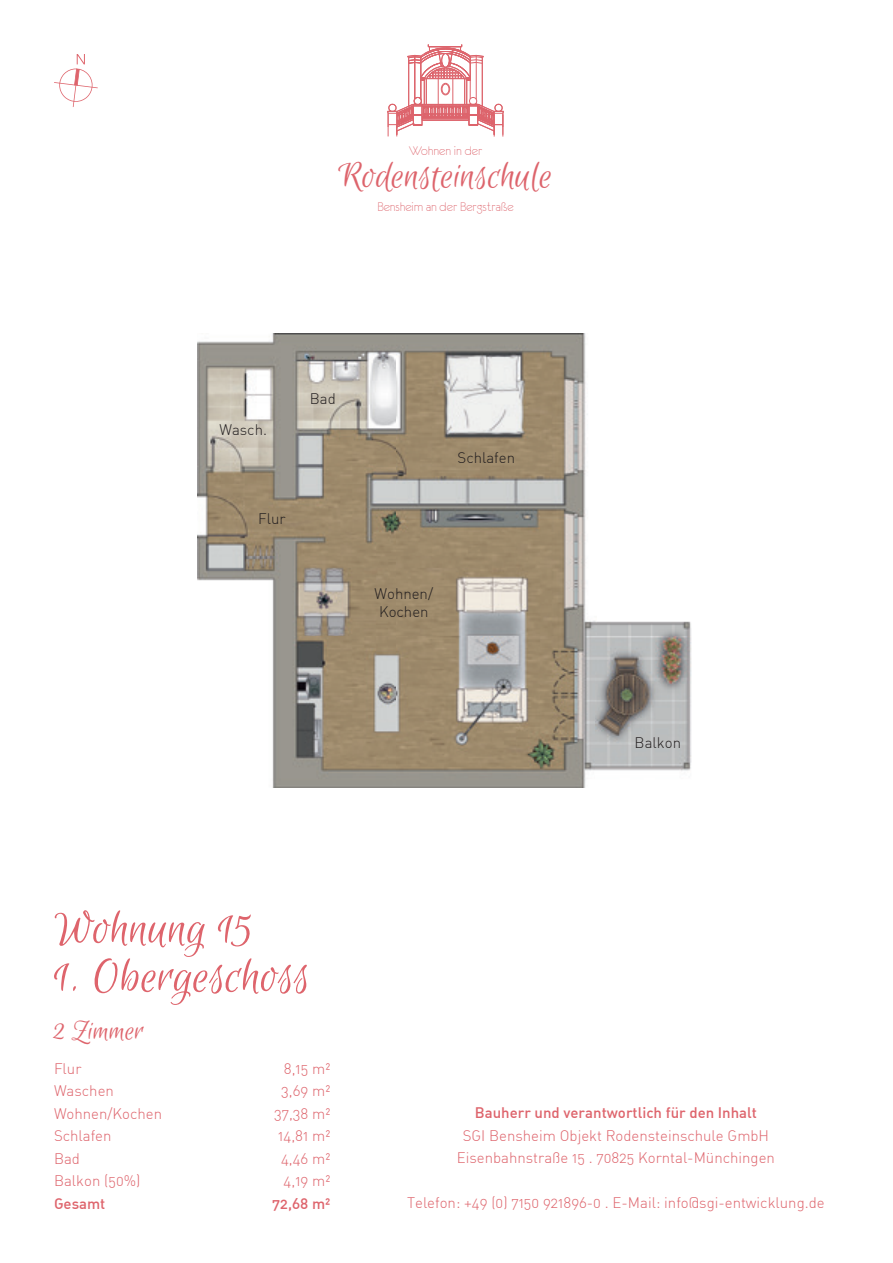
<style>
.page{position:relative;width:893px;height:1263px;background:#fff}
.page>*{position:absolute;margin:0;border:0;box-sizing:border-box;transform-origin:0 0}
.t1{font:52.5px "Euphoria Script";color:#de646c}
.t2{font:40.95px "Euphoria Script";color:#dd646c}
.t3{font:30px "Euphoria Script";color:#de646c}
.t4{font:300 15px/22.5px "DIN Alternate";color:#de646c}
.t5{font:500 15px "DIN Alternate";color:#de646c}
.t6{font:300 15px/18px "DIN Alternate";color:#231f20;text-align:center}
.t7{font:14.25px "Eurofurencelight";color:#dd646c}
</style>
<div class="page">
<img style="left:197px;top:334px;width:495px;height:453px">
<svg style="left:54px;top:54px;width:44px;height:53px"></svg>
<svg style="left:387px;top:45px;width:117px;height:92px"></svg>
<p class="t7" style="left:409px;top:144px;width:75px">Wohnen in der</p>
<h2 class="t2" style="left:339px;top:153px;width:215px">Rodensteinschule</h2>
<p class="t7" style="left:377px;top:199px;width:138px">Bensheim an der Bergstraße</p>
<p class="t6" style="left:219px;top:420px;width:49px">Wasch.</p>
<p class="t6" style="left:310px;top:389px;width:28px">Bad</p>
<p class="t6" style="left:258px;top:510px;width:29px">Flur</p>
<p class="t6" style="left:458px;top:449px;width:59px">Schlafen</p>
<p class="t6" style="left:374px;top:584px;width:60px">Wohnen/<br>Kochen</p>
<p class="t6" style="left:635px;top:733px;width:48px">Balkon</p>
<h1 class="t1" style="left:54px;top:900px;width:201px">Wohnung 15</h1>
<h1 class="t1" style="left:54px;top:948px;width:258px">1. Obergeschoss</h1>
<h3 class="t3" style="left:54px;top:1014px;width:91px">2 Zimmer</h3>
<p class="t4" style="left:54px;top:1057px;width:110px">Flur<br>Waschen<br>Wohnen/Kochen<br>Schlafen<br>Bad<br>Balkon (50%)</p>
<p class="t5" style="left:54px;top:1194px;width:53px">Gesamt</p>
<p class="t4" style="left:274px;top:1057px;width:58px;text-align:right">8,15 m²<br>3,69 m²<br>37,38 m²<br>14,81 m²<br>4,46 m²<br>4,19 m²</p>
<p class="t5" style="left:272px;top:1194px;width:60px">72,68 m²</p>
<p class="t5" style="left:475px;top:1103px;width:284px">Bauherr und verantwortlich für den Inhalt</p>
<p class="t4" style="left:457px;top:1124px;width:319px;text-align:center">SGI Bensheim Objekt Rodensteinschule GmbH<br>Eisenbahnstraße 15 . 70825 Korntal-Münchingen</p>
<p class="t4" style="left:407px;top:1191px;width:419px">Telefon: +49 (0) 7150 921896-0 . E-Mail: info@sgi-entwicklung.de</p>
</div>
